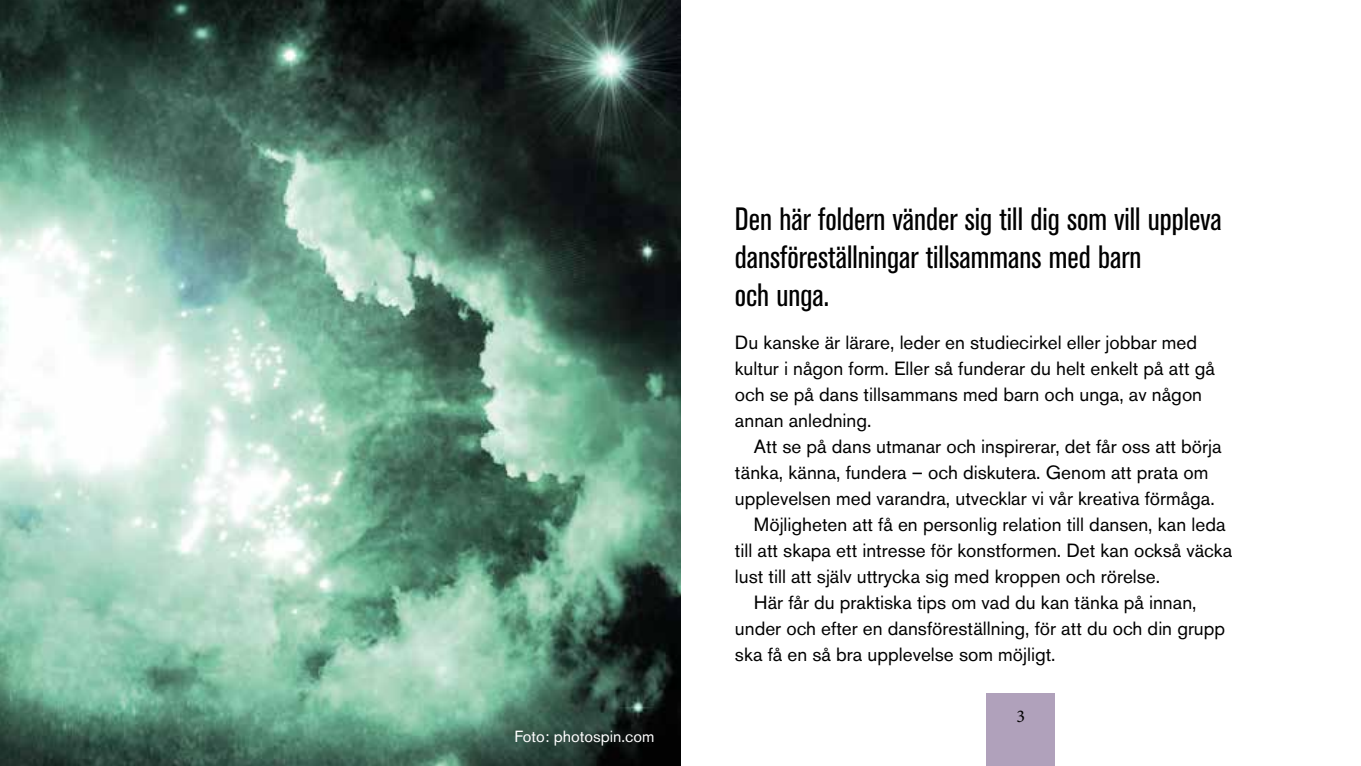
<style>
.page{position:relative;width:1361px;height:766px;background:#fff}
.page>*{position:absolute;margin:0;border:0;box-sizing:border-box;transform-origin:0 0}
.t1{font:condensed 32px/38px "Akzidenz Grotesk BE";color:#000}
.t2{font:19px/26px "Akzidenz Grotesk BE";color:#000}
.t3{font:18px "Minion Pro";color:#000}
.t4{font:16px "Akzidenz Grotesk BE";color:#fff}
</style>
<div class="page">
<div style="left:986px;top:693px;width:69px;height:72px;background:#b0a1bb"></div>
<img style="left:0;top:0;width:680px;height:765px">
<p class="t4" style="left:514px;top:726px;width:141px">Foto: photospin.com</p>
<h1 class="t1" style="left:735px;top:200px;width:488px">Den här foldern vänder sig till dig som vill uppleva dansföreställningar tillsammans med barn<br>och unga.</h1>
<p class="t2" style="left:735px;top:329px;width:481px">Du kanske är lärare, leder en studiecirkel eller jobbar med kultur i någon form. Eller så funderar du helt enkelt på att gå och se på dans tillsammans med barn och unga, av någon annan anledning.</p>
<p class="t2" style="left:754px;top:433px;width:469px">Att se på dans utmanar och inspirerar, det får oss att börja</p>
<p class="t2" style="left:735px;top:459px;width:475px">tänka, känna, fundera – och diskutera. Genom att prata om</p>
<p class="t2" style="left:735px;top:485px;width:481px">upplevelsen med varandra, utvecklar vi vår kreativa förmåga.</p>
<p class="t2" style="left:754px;top:511px;width:473px">Möjligheten att få en personlig relation till dansen, kan leda</p>
<p class="t2" style="left:735px;top:537px;width:499px">till att skapa ett intresse för konstformen. Det kan också väcka</p>
<p class="t2" style="left:735px;top:563px;width:427px">lust till att själv uttrycka sig med kroppen och rörelse.</p>
<p class="t2" style="left:754px;top:589px;width:444px">Här får du praktiska tips om vad du kan tänka på innan,</p>
<p class="t2" style="left:735px;top:615px;width:492px">under och efter en dansföreställning, för att du och din grupp</p>
<p class="t2" style="left:735px;top:641px;width:322px">ska få en så bra upplevelse som möjligt.</p>
<p class="t3" style="left:1016px;top:704px;width:10px">3</p>
</div>
